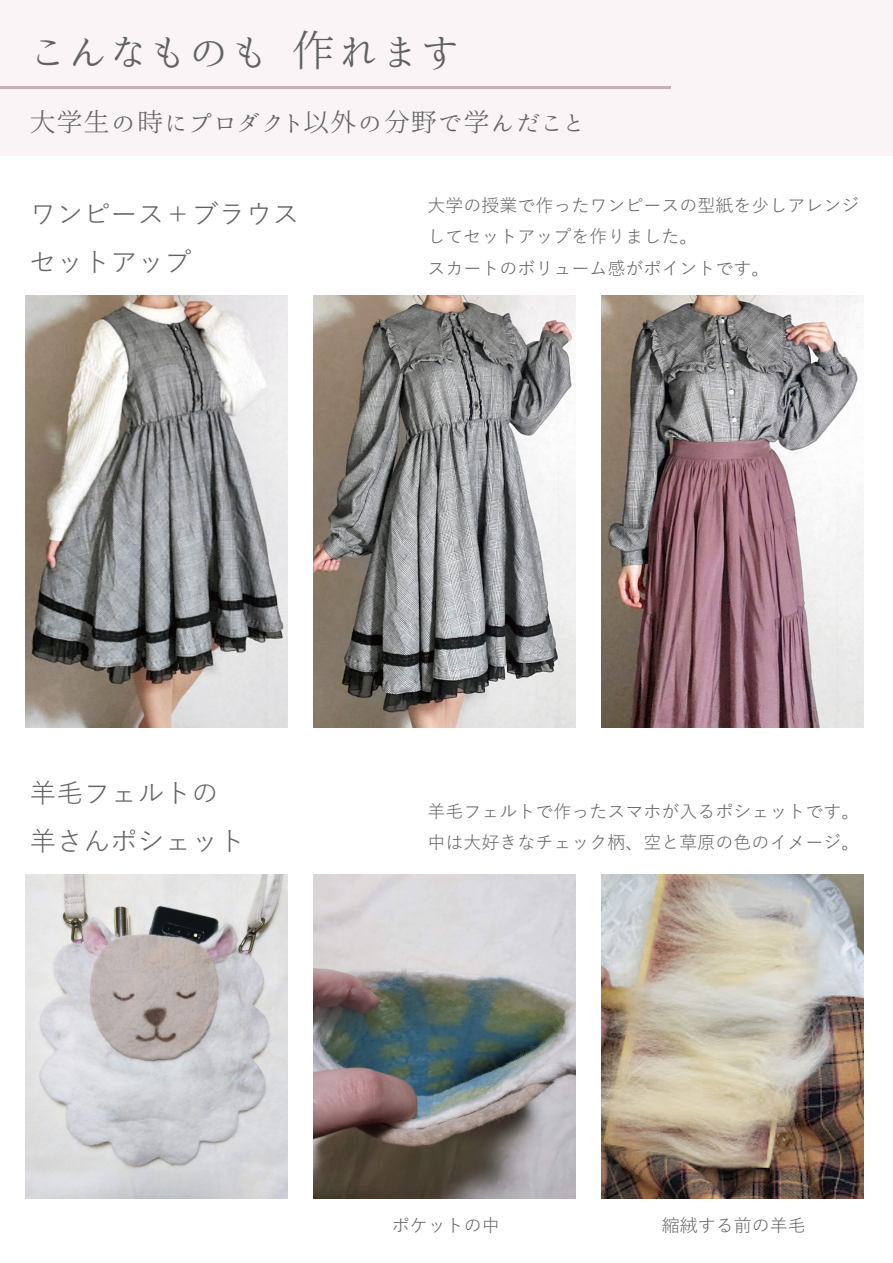
<style>
.page{position:relative;width:893px;height:1263px;background:#fff}
.page>*{position:absolute;margin:0;border:0;box-sizing:border-box;transform-origin:0 0}
.t1{font:45px "Honoka Shin Mincho L";color:#606264}
.t2{font:27px/47.2px "Yu Gothic";color:#606264}
.t3{font:27px "Honoka Shin Mincho L";color:#606264}
.t4{font:18px/31.5px "Yu Gothic";color:#606264}
</style>
<div class="page">
<img style="left:314px;top:295px;width:261px;height:433px">
<img style="left:26px;top:295px;width:261px;height:433px">
<img style="left:602px;top:295px;width:261px;height:433px">
<img style="left:602px;top:874px;width:261px;height:324px">
<img style="left:314px;top:874px;width:261px;height:324px">
<img style="left:26px;top:874px;width:261px;height:324px">
<div style="left:0;top:0;width:893px;height:156px;background:#fbf4f7"></div>
<hr style="left:0;top:86px;width:671px;height:3px;background:#c7afb5">
<h1 class="t1" style="left:29px;top:19px;width:435px">こんなものも 作れます</h1>
<h2 class="t3" style="left:29px;top:103px;width:557px">大学生の時にプロダクト以外の分野で学んだこと</h2>
<h2 class="t2" style="left:29px;top:187px;width:271px">ワンピース＋ブラウスセットアップ</h2>
<p class="t4" style="left:427px;top:187px;width:433px">大学の授業で作ったワンピースの型紙を少しアレンジしてセットアップを作りました。<br>スカートのボリューム感がポイントです。</p>
<h2 class="t2" style="left:29px;top:766px;width:217px">羊毛フェルトの羊さんポシェット</h2>
<p class="t4" style="left:427px;top:793px;width:433px">羊毛フェルトで作ったスマホが入るポシェットです。中は大好きなチェック柄、空と草原の色のイメージ。</p>
<p class="t4" style="left:392px;top:1207px;width:109px">ポケットの中</p>
<p class="t4" style="left:662px;top:1207px;width:145px">縮絨する前の羊毛</p>
</div>
